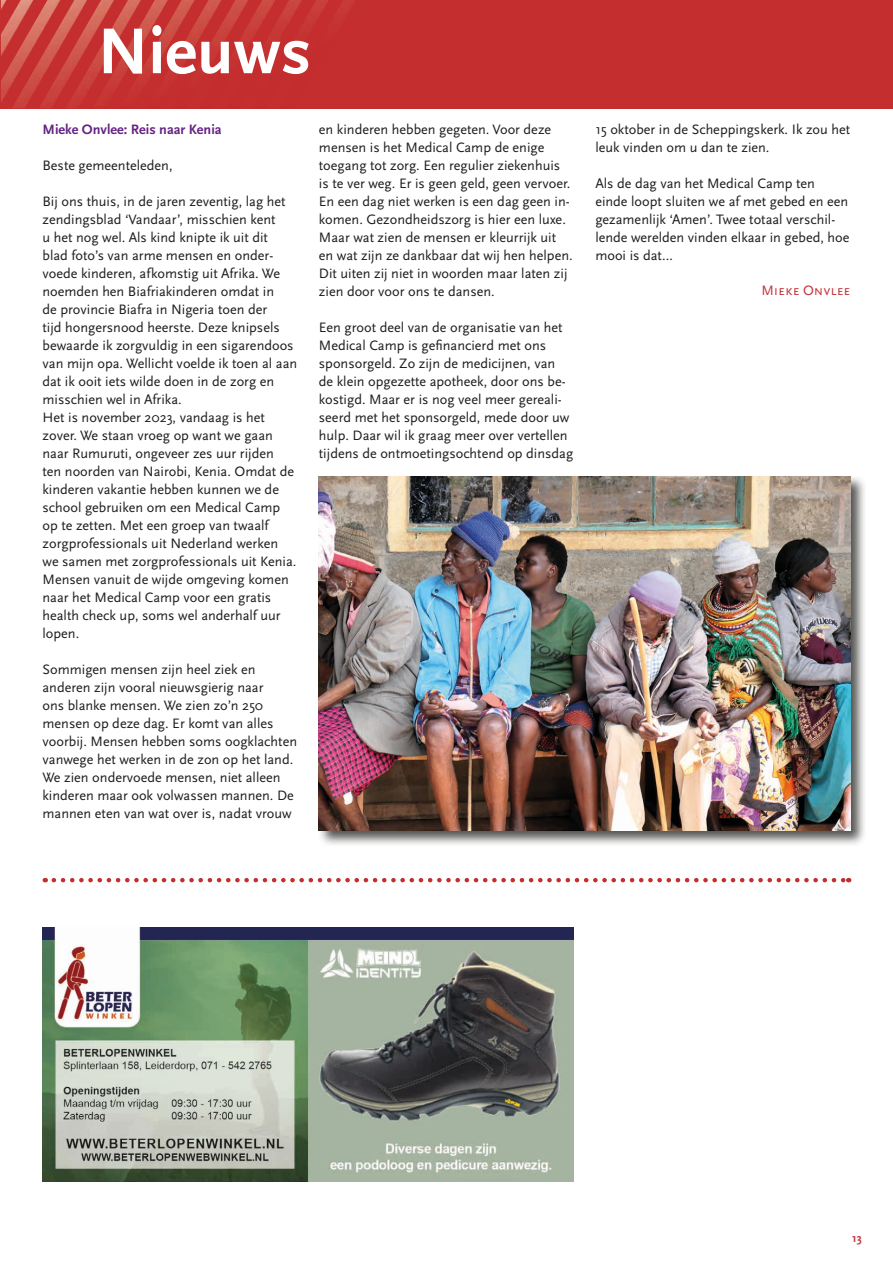
<style>
.page{position:relative;width:893px;height:1263px;background:#fff}
.page>*{position:absolute;margin:0;border:0;box-sizing:border-box;transform-origin:0 0}
.t1{font:700 67.5px "Scala Sans Pro";color:#fff}
.t2{font:14.25px/18px "Scala Sans Pro";color:#1d1d1b}
.t3{font:700 14.25px "Scala Sans Pro";color:#662483}
.t4{font:14.25px "Scala Sans Caps";color:#c53337}
.t5{font:700 12px "Scala Sans Pro";color:#c53337}
</style>
<div class="page">
<hr style="left:0;top:0;width:1px;height:109px;background:#c52e2e">
<div style="left:1px;top:0;width:892px;height:109px;background:#c52e2e"></div>
<img style="left:1px;top:0;width:353px;height:108px">
<div style="left:317px;top:475px;width:550px;height:372px;background:#1d1d1b;opacity:.75"></div>
<img style="left:319px;top:476px;width:531px;height:354px">
<img style="left:43px;top:927px;width:531px;height:255px">
<svg style="left:54px;top:878px;width:795px;height:4px"></svg>
<h1 class="t1" style="left:97px;top:13px;width:215px">Nieuws</h1>
<p class="t3" style="left:43px;top:121px;width:181px">Mieke Onvlee: Reis naar Kenia</p>
<p class="t2" style="left:43px;top:156px;width:132px">Beste gemeenteleden,</p>
<p class="t2" style="left:43px;top:192px;width:256px">Bij ons thuis, in de jaren zeventig, lag het zendingsblad ‘Vandaar’, misschien kent<br>u het nog wel. Als kind knipte ik uit dit<br>blad foto’s van arme mensen en onder&shy;voede kinderen, afkomstig uit Afrika. We noemden hen Biafriakinderen omdat in<br>de provincie Biafra in Nigeria toen der<br>tijd hongersnood heerste. Deze knipsels bewaarde ik zorgvuldig in een sigarendoos van mijn opa. Wellicht voelde ik toen al aan dat ik ooit iets wilde doen in de zorg en misschien wel in Afrika.<br>Het is november 2023, vandaag is het zover. We staan vroeg op want we gaan naar Rumuruti, ongeveer zes uur rijden<br>ten noorden van Nairobi, Kenia. Omdat de kinderen vakantie hebben kunnen we de school gebruiken om een Medical Camp op te zetten. Met een groep van twaalf zorgprofessionals uit Nederland werken we samen met zorgprofessionals uit Kenia.<br>Mensen vanuit de wijde omgeving komen naar het Medical Camp voor een gratis health check up, soms wel anderhalf uur lopen.</p>
<p class="t2" style="left:43px;top:660px;width:256px">Sommigen mensen zijn heel ziek en anderen zijn vooral nieuwsgierig naar<br>ons blanke mensen. We zien zo’n 250 mensen op deze dag. Er komt van alles voorbij. Mensen hebben soms oogklachten vanwege het werken in de zon op het land.<br>We zien ondervoede mensen, niet alleen kinderen maar ook volwassen mannen. De mannen eten van wat over is, nadat vrouw</p>
<p class="t2" style="left:319px;top:120px;width:255px">en kinderen hebben gegeten. Voor deze mensen is het Medical Camp de enige toegang tot zorg. Een regulier ziekenhuis is te ver weg. Er is geen geld, geen vervoer.<br>En een dag niet werken is een dag geen in&shy;komen. Gezondheidszorg is hier een luxe.<br>Maar wat zien de mensen er kleurrijk uit en wat zijn ze dankbaar dat wij hen helpen.<br>Dit uiten zij niet in woorden maar laten zij zien door voor ons te dansen.</p>
<p class="t2" style="left:319px;top:318px;width:256px">Een groot deel van de organisatie van het Medical Camp is gefinancierd met ons sponsorgeld. Zo zijn de medicijnen, van<br>de klein opgezette apotheek, door ons be&shy;kostigd. Maar er is nog veel meer gereali&shy;seerd met het sponsorgeld, mede door uw hulp. Daar wil ik graag meer over vertellen tijdens de ontmoetingsochtend op dinsdag</p>
<p class="t2" style="left:595px;top:120px;width:256px">15 oktober in de Scheppingskerk. Ik zou het leuk vinden om u dan te zien.</p>
<p class="t2" style="left:595px;top:174px;width:256px">Als de dag van het Medical Camp ten einde loopt sluiten we af met gebed en een gezamenlijk ‘Amen’. Twee totaal verschil&shy;lende werelden vinden elkaar in gebed, hoe mooi is dat…</p>
<p class="t4" style="left:761px;top:282px;width:91px">Mieke Onvlee</p>
<p class="t5" style="left:852px;top:1231px;width:11px">13</p>
</div>
